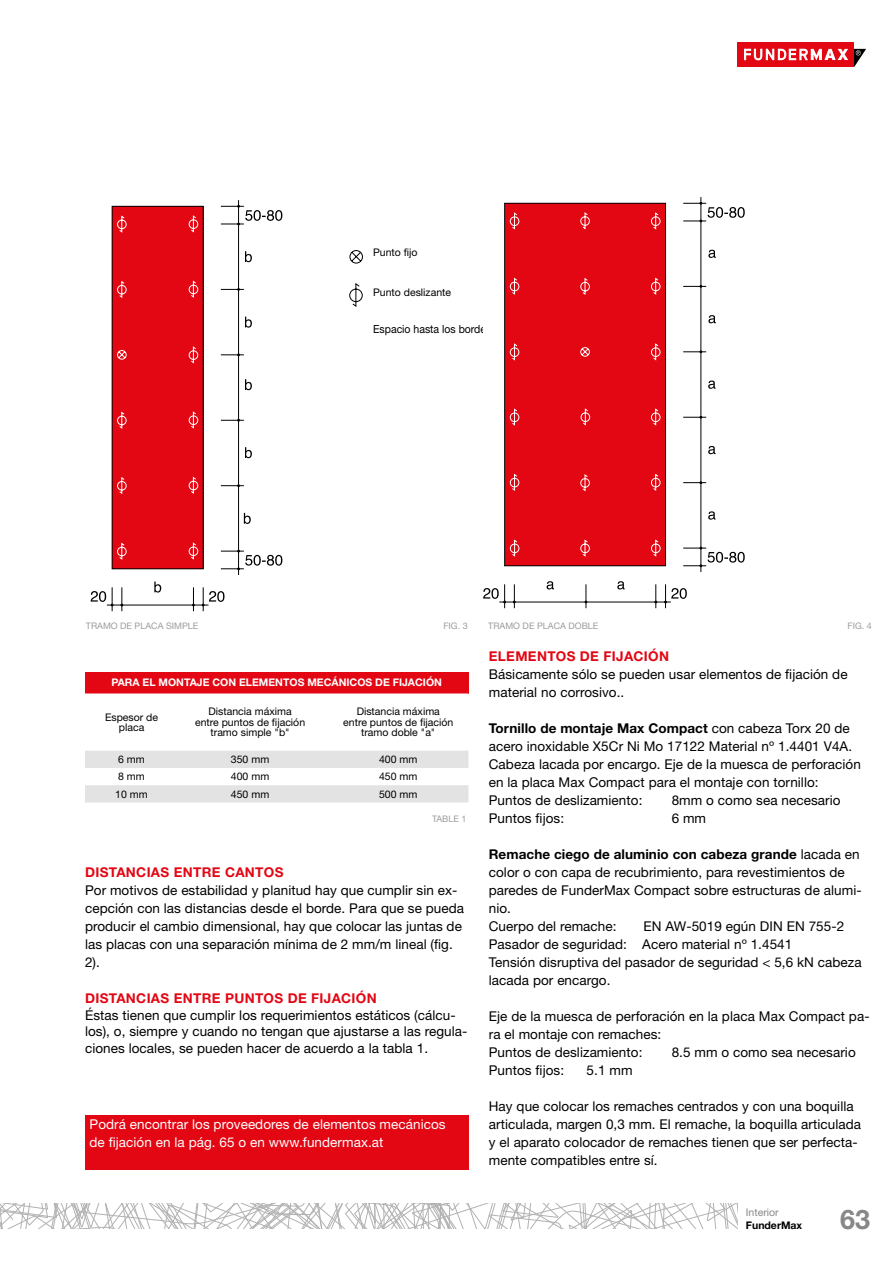
<style>
.page{position:relative;width:893px;height:1263px;background:#fff}
.page>*{position:absolute;margin:0;border:0;box-sizing:border-box;transform-origin:0 0}
.t1{font:700 27px "Helvetica Neue LT Pro";color:#878787}
.t2{font:13.5px/18px "Helvetica Neue LT Pro";letter-spacing:.005em;color:#000}
.t3{font:13.5px/18px "Helvetica Neue LT Pro";letter-spacing:.005em;color:#fff}
.t4{font:700 13.5px "Helvetica Neue LT Pro";letter-spacing:.025em;color:#e30613}
.t5{font:11.25px "Helvetica Neue LT Pro";color:#000;scale:.93 1}
.t6{font:10.5px/10.5px "Helvetica Neue LT Pro";color:#000;text-align:center}
.t7{font:700 10.5px "Helvetica Neue LT Pro";color:#fff}
.t8{font:700 10.5px "Helvetica Neue LT Pro";color:#000}
.t9{font:10.5px "Helvetica Neue LT Pro";color:#8a8989}
.t10{font:9px "Helvetica Neue LT Pro";color:#9d9d9c}
.s1{font-weight:700}
</style>
<div class="page">
<svg style="left:0;top:1203px;width:737px;height:26px"></svg>
<div style="left:737px;top:43px;width:117px;height:24px;background:#e30613"></div>
<svg style="left:744px;top:48px;width:122px;height:19px"></svg>
<svg style="left:349px;top:283px;width:14px;height:24px"></svg>
<svg style="left:349px;top:250px;width:14px;height:13px"></svg>
<div style="left:85px;top:672px;width:383px;height:21px;background:#e30613"></div>
<svg style="left:85px;top:693px;width:383px;height:109px"></svg>
<div style="left:85px;top:1115px;width:383px;height:54px;background:#e30613"></div>
<div style="left:505px;top:203px;width:160px;height:363px;background:#e30613"></div>
<div style="left:504px;top:203px;width:162px;height:363px;border:1px solid #000"></div>
<hr style="left:701px;top:197px;width:1px;height:375px;background:#000">
<svg style="left:683px;top:481px;width:23px;height:3px"></svg>
<svg style="left:683px;top:416px;width:23px;height:2px"></svg>
<svg style="left:683px;top:351px;width:23px;height:2px"></svg>
<svg style="left:683px;top:285px;width:23px;height:2px"></svg>
<svg style="left:683px;top:202px;width:62px;height:20px"></svg>
<svg style="left:683px;top:547px;width:62px;height:20px"></svg>
<hr style="left:499px;top:602px;width:172px;height:1px;background:#000">
<svg style="left:513px;top:584px;width:2px;height:24px"></svg>
<svg style="left:655px;top:584px;width:2px;height:24px"></svg>
<svg style="left:664px;top:584px;width:23px;height:24px"></svg>
<svg style="left:483px;top:584px;width:23px;height:24px"></svg>
<svg style="left:585px;top:584px;width:2px;height:24px"></svg>
<svg style="left:617px;top:581px;width:8px;height:8px"></svg>
<svg style="left:547px;top:581px;width:7px;height:8px"></svg>
<svg style="left:708px;top:511px;width:8px;height:9px"></svg>
<svg style="left:708px;top:446px;width:8px;height:8px"></svg>
<svg style="left:708px;top:380px;width:8px;height:9px"></svg>
<svg style="left:708px;top:315px;width:8px;height:8px"></svg>
<svg style="left:708px;top:250px;width:8px;height:8px"></svg>
<svg style="left:651px;top:343px;width:9px;height:17px"></svg>
<svg style="left:651px;top:278px;width:9px;height:17px"></svg>
<svg style="left:580px;top:278px;width:10px;height:17px"></svg>
<svg style="left:651px;top:212px;width:9px;height:17px"></svg>
<svg style="left:580px;top:212px;width:10px;height:17px"></svg>
<svg style="left:651px;top:474px;width:9px;height:17px"></svg>
<svg style="left:580px;top:474px;width:10px;height:17px"></svg>
<svg style="left:651px;top:539px;width:10px;height:18px"></svg>
<svg style="left:580px;top:539px;width:10px;height:18px"></svg>
<svg style="left:651px;top:408px;width:9px;height:18px"></svg>
<svg style="left:510px;top:343px;width:9px;height:17px"></svg>
<svg style="left:510px;top:278px;width:9px;height:17px"></svg>
<svg style="left:510px;top:212px;width:9px;height:17px"></svg>
<svg style="left:510px;top:474px;width:9px;height:17px"></svg>
<svg style="left:510px;top:539px;width:9px;height:18px"></svg>
<svg style="left:510px;top:408px;width:9px;height:18px"></svg>
<svg style="left:581px;top:408px;width:9px;height:17px"></svg>
<svg style="left:580px;top:347px;width:10px;height:10px"></svg>
<div style="left:112px;top:206px;width:91px;height:363px;background:#e30613"></div>
<hr style="left:238px;top:200px;width:1px;height:375px;background:#000">
<svg style="left:221px;top:485px;width:23px;height:2px"></svg>
<svg style="left:221px;top:419px;width:23px;height:2px"></svg>
<svg style="left:221px;top:354px;width:23px;height:2px"></svg>
<svg style="left:221px;top:288px;width:23px;height:2px"></svg>
<svg style="left:221px;top:205px;width:61px;height:20px"></svg>
<svg style="left:221px;top:550px;width:61px;height:20px"></svg>
<hr style="left:107px;top:605px;width:101px;height:1px;background:#000">
<svg style="left:121px;top:587px;width:2px;height:24px"></svg>
<svg style="left:192px;top:587px;width:3px;height:24px"></svg>
<svg style="left:202px;top:587px;width:22px;height:24px"></svg>
<svg style="left:91px;top:587px;width:22px;height:24px"></svg>
<svg style="left:154px;top:581px;width:7px;height:11px"></svg>
<svg style="left:244px;top:513px;width:7px;height:11px"></svg>
<svg style="left:245px;top:447px;width:7px;height:11px"></svg>
<svg style="left:245px;top:379px;width:7px;height:11px"></svg>
<svg style="left:245px;top:317px;width:7px;height:11px"></svg>
<svg style="left:245px;top:251px;width:7px;height:11px"></svg>
<svg style="left:189px;top:346px;width:9px;height:17px"></svg>
<svg style="left:189px;top:281px;width:9px;height:17px"></svg>
<svg style="left:117px;top:281px;width:10px;height:17px"></svg>
<svg style="left:189px;top:215px;width:9px;height:17px"></svg>
<svg style="left:117px;top:216px;width:10px;height:17px"></svg>
<svg style="left:189px;top:477px;width:9px;height:17px"></svg>
<svg style="left:117px;top:477px;width:10px;height:17px"></svg>
<svg style="left:189px;top:542px;width:9px;height:17px"></svg>
<svg style="left:117px;top:543px;width:10px;height:17px"></svg>
<svg style="left:189px;top:411px;width:9px;height:17px"></svg>
<svg style="left:117px;top:412px;width:10px;height:17px"></svg>
<svg style="left:117px;top:350px;width:10px;height:10px"></svg>
<p class="t6" style="left:373px;top:247px;width:46px">Punto fijo</p>
<p class="t6" style="left:373px;top:287px;width:79px">Punto deslizante</p>
<p class="t5" style="left:373px;top:322px;width:129px">Espacio hasta los bordes</p>
<p class="t10" style="left:86px;top:620px;width:114px">TRAMO DE PLACA SIMPLE</p>
<p class="t10" style="left:443px;top:620px;width:26px">FIG. 3</p>
<p class="t10" style="left:488px;top:620px;width:112px">TRAMO DE PLACA DOBLE</p>
<p class="t10" style="left:848px;top:620px;width:26px">FIG. 4</p>
<p class="t7" style="left:112px;top:676px;width:332px">PARA EL MONTAJE CON ELEMENTOS MECÁNICOS DE FIJACIÓN</p>
<p class="t6" style="left:105px;top:711px;width:55px">Espesor de placa</p>
<p class="t6" style="left:195px;top:706px;width:112px">Distancia máxima<br>entre puntos de fijación tramo simple "b"</p>
<p class="t6" style="left:343px;top:706px;width:112px">Distancia máxima<br>entre puntos de fijación tramo doble "a"</p>
<p class="t6" style="left:118px;top:754px;width:28px">6 mm</p>
<p class="t6" style="left:231px;top:754px;width:40px">350 mm</p>
<p class="t6" style="left:379px;top:754px;width:40px">400 mm</p>
<p class="t6" style="left:118px;top:771px;width:28px">8 mm</p>
<p class="t6" style="left:231px;top:771px;width:40px">400 mm</p>
<p class="t6" style="left:379px;top:771px;width:40px">450 mm</p>
<p class="t6" style="left:115px;top:788px;width:34px">10 mm</p>
<p class="t6" style="left:231px;top:788px;width:40px">450 mm</p>
<p class="t6" style="left:379px;top:788px;width:40px">500 mm</p>
<p class="t10" style="left:432px;top:813px;width:36px">TABLE 1</p>
<p class="t4" style="left:85px;top:864px;width:200px">DISTANCIAS ENTRE CANTOS</p>
<p class="t2" style="left:85px;top:881px;width:381px">Por motivos de estabilidad y planitud hay que cumplir sin ex&shy;cepción con las distancias desde el borde. Para que se pueda producir el cambio dimensional, hay que colocar las juntas de las placas con una separación mínima de 2 mm/m lineal (fig.<br>2).</p>
<p class="t4" style="left:85px;top:990px;width:293px">DISTANCIAS ENTRE PUNTOS DE FIJACIÓN</p>
<p class="t2" style="left:85px;top:1006px;width:384px;line-height:16.5px">Éstas tienen que cumplir los requerimientos estáticos (cálcu&shy;los), o, siempre y cuando no tengan que ajustarse a las regula&shy;ciones locales, se pueden hacer de acuerdo a la tabla 1.</p>
<p class="t3" style="left:90px;top:1115px;width:358px">Podrá encontrar los proveedores de elementos mecánicos de fijación en la pág. 65 o en www.fundermax.at</p>
<p class="t4" style="left:489px;top:648px;width:182px">ELEMENTOS DE FIJACIÓN</p>
<p class="t2" style="left:489px;top:665px;width:360px">Básicamente sólo se pueden usar elementos de fijación de material no corrosivo..</p>
<p class="t2" style="left:489px;top:719px;width:373px"><span class="s1">Tornillo de montaje Max Compact</span> con cabeza Torx 20 de acero inoxidable X5Cr Ni Mo 17122 Material nº 1.4401 V4A.<br>Cabeza lacada por encargo. Eje de la muesca de perforación en la placa Max Compact para el montaje con tornillo:<br>Puntos de deslizamiento:</p>
<p class="t2" style="left:672px;top:791px;width:170px">8mm o como sea necesario</p>
<p class="t2" style="left:489px;top:809px;width:77px">Puntos fijos:</p>
<p class="t2" style="left:672px;top:809px;width:36px">6 mm</p>
<p class="t2" style="left:489px;top:845px;width:374px"><span class="s1">Remache ciego de aluminio con cabeza grande</span> lacada en color o con capa de recubrimiento, para revestimientos de paredes de FunderMax Compact sobre estructuras de alumi&shy;nio.<br>Cuerpo del remache:</p>
<p class="t2" style="left:489px;top:917px;width:374px;text-indent:155px">EN AW-5019 egún DIN EN 755-2<br>Pasador de seguridad: Acero material nº 1.4541<br>Tensión disruptiva del pasador de seguridad &lt; 5,6 kN cabeza lacada por encargo.</p>
<p class="t2" style="left:489px;top:1007px;width:382px">Eje de la muesca de perforación en la placa Max Compact pa&shy;ra el montaje con remaches:<br>Puntos de deslizamiento:</p>
<p class="t2" style="left:672px;top:1043px;width:186px">8.5 mm o como sea necesario</p>
<p class="t2" style="left:489px;top:1061px;width:77px">Puntos fijos:</p>
<p class="t2" style="left:587px;top:1061px;width:47px">5.1 mm</p>
<p class="t2" style="left:489px;top:1097px;width:374px">Hay que colocar los remaches centrados y con una boquilla articulada, margen 0,3 mm. El remache, la boquilla articulada y el aparato colocador de remaches tienen que ser perfecta&shy;mente compatibles entre sí.</p>
<p class="t9" style="left:746px;top:1206px;width:34px">Interior</p>
<p class="t8" style="left:746px;top:1218px;width:58px">FunderMax</p>
<h1 class="t1" style="left:840px;top:1203px;width:32px">63</h1>
</div>
